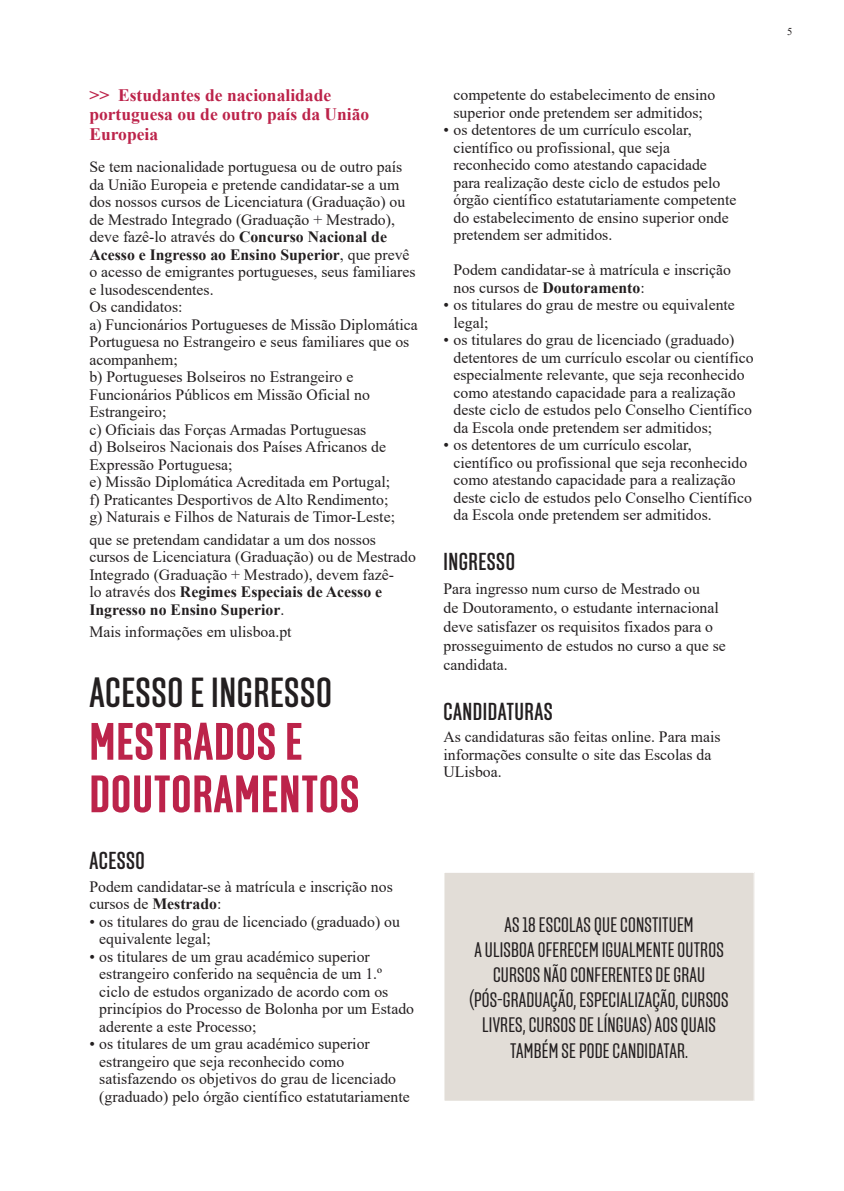
<style>
.page{position:relative;width:844px;height:1191px;background:#fff}
.page>*{position:absolute;margin:0;border:0;box-sizing:border-box;transform-origin:0 0}
.t1{font:700 52.5px/52.5px "Solido Compressed";letter-spacing:.015em;color:#bc234a}
.t2{font:500 42px "Solido Compressed";letter-spacing:.015em;color:#231f20}
.t3{font:500 24.5px "Solido Compressed";letter-spacing:.02em;color:#231f20}
.t4{font:21px/25.2px "Solido Compressed";letter-spacing:.01em;color:#231f20;text-align:center}
.t5{font:700 17.5px/19.2px "Times New Roman";color:#bc234a}
.t6{font:15.75px/17.5px "Times New Roman";color:#231f20}
.t7{font:10.5px "Times New Roman";color:#231f20}
.s1{font-weight:700}
</style>
<div class="page">
<div style="left:444px;top:872px;width:310px;height:229px;background:#e2ddd7"></div>
<div style="left:443px;top:872px;width:311px;height:229px;border:1px solid #fff"></div>
<p class="t5" style="left:89px;top:85px;width:281px">&gt;&gt; Estudantes de nacionalidade portuguesa ou de outro país da União<br>Europeia</p>
<p class="t6" style="left:89px;top:158px;width:330px">Se tem nacionalidade portuguesa ou de outro país da União Europeia e pretende candidatar-se a um dos nossos cursos de Licenciatura (Graduação) ou de Mestrado Integrado (Graduação + Mestrado), deve fazê-lo através do <span class="s1">Concurso Nacional de Acesso e Ingresso ao Ensino Superior</span>, que prevê o acesso de emigrantes portugueses, seus familiares e lusodescendentes.<br>Os candidatos:<br>a) Funcionários Portugueses de Missão Diplomática Portuguesa no Estrangeiro e seus familiares que os acompanhem;<br>b) Portugueses Bolseiros no Estrangeiro e Funcionários Públicos em Missão Oficial no Estrangeiro;<br>c) Oficiais das Forças Armadas Portuguesas<br>d) Bolseiros Nacionais dos Países Africanos de Expressão Portuguesa;<br>e) Missão Diplomática Acreditada em Portugal;<br>f) Praticantes Desportivos de Alto Rendimento;<br>g) Naturais e Filhos de Naturais de Timor-Leste;</p>
<p class="t6" style="left:89px;top:530px;width:328px">que se pretendam candidatar a um dos nossos cursos de Licenciatura (Graduação) ou de Mestrado Integrado (Graduação + Mestrado), devem fazê-<br>lo através dos <span class="s1">Regimes Especiais de Acesso e Ingresso no Ensino Superior</span>.</p>
<p class="t6" style="left:89px;top:622px;width:204px">Mais informações em ulisboa.pt</p>
<h2 class="t2" style="left:89px;top:669px;width:244px">ACESSO E INGRESSO</h2>
<h1 class="t1" style="left:89px;top:718px;width:271px">MESTRADOS E<br>DOUTORAMENTOS</h1>
<h3 class="t3" style="left:89px;top:847px;width:57px">ACESSO</h3>
<p class="t6" style="left:89px;top:877px;width:305px">Podem candidatar-se à matrícula e inscrição nos cursos de <span class="s1">Mestrado</span>:</p>
<p class="t6" style="left:99px;top:912px;width:302px;text-indent:-10px">• os titulares do grau de licenciado (graduado) ou equivalente legal;</p>
<p class="t6" style="left:99px;top:947px;width:316px;text-indent:-10px">• os titulares de um grau académico superior estrangeiro conferido na sequência de um 1.º ciclo de estudos organizado de acordo com os princípios do Processo de Bolonha por um Estado aderente a este Processo;</p>
<p class="t6" style="left:99px;top:1035px;width:312px;text-indent:-10px">• os titulares de um grau académico superior estrangeiro que seja reconhecido como satisfazendo os objetivos do grau de licenciado (graduado) pelo órgão científico estatutariamente</p>
<p class="t6" style="left:453px;top:86px;width:263px">competente do estabelecimento de ensino superior onde pretendem ser admitidos;</p>
<p class="t6" style="left:453px;top:121px;width:284px;text-indent:-10px">• os detentores de um currículo escolar, científico ou profissional, que seja reconhecido como atestando capacidade para realização deste ciclo de estudos pelo órgão científico estatutariamente competente do estabelecimento de ensino superior onde pretendem ser admitidos.</p>
<p class="t6" style="left:453px;top:261px;width:279px">Podem candidatar-se à matrícula e inscrição nos cursos de <span class="s1">Doutoramento</span>:</p>
<p class="t6" style="left:453px;top:296px;width:283px;text-indent:-10px">• os titulares do grau de mestre ou equivalente legal;</p>
<p class="t6" style="left:453px;top:331px;width:302px;text-indent:-10px">• os titulares do grau de licenciado (graduado) detentores de um currículo escolar ou científico especialmente relevante, que seja reconhecido como atestando capacidade para a realização deste ciclo de estudos pelo Conselho Científico da Escola onde pretendem ser admitidos;</p>
<p class="t6" style="left:453px;top:436px;width:300px;text-indent:-10px">• os detentores de um currículo escolar, científico ou profissional que seja reconhecido como atestando capacidade para a realização deste ciclo de estudos pelo Conselho Científico da Escola onde pretendem ser admitidos.</p>
<h3 class="t3" style="left:443px;top:548px;width:73px">INGRESSO</h3>
<p class="t6" style="left:443px;top:579px;width:284px;line-height:18.9px">Para ingresso num curso de Mestrado ou<br>de Doutoramento, o estudante internacional deve satisfazer os requisitos fixados para o prosseguimento de estudos no curso a que se candidata.</p>
<h3 class="t3" style="left:443px;top:697px;width:111px">CANDIDATURAS</h3>
<p class="t6" style="left:443px;top:727px;width:278px">As candidaturas são feitas online. Para mais informações consulte o site das Escolas da<br>ULisboa.</p>
<h3 class="t4" style="left:469px;top:912px;width:261px">AS 18 ESCOLAS QUE CONSTITUEM<br>A ULISBOA OFERECEM IGUALMENTE OUTROS CURSOS NÃO CONFERENTES DE GRAU (PÓS-GRADUAÇÃO, ESPECIALIZAÇÃO, CURSOS LIVRES, CURSOS DE LÍNGUAS) AOS QUAIS TAMBÉM SE PODE CANDIDATAR.</h3>
<p class="t7" style="left:786px;top:24px;width:7px">5</p>
</div>
